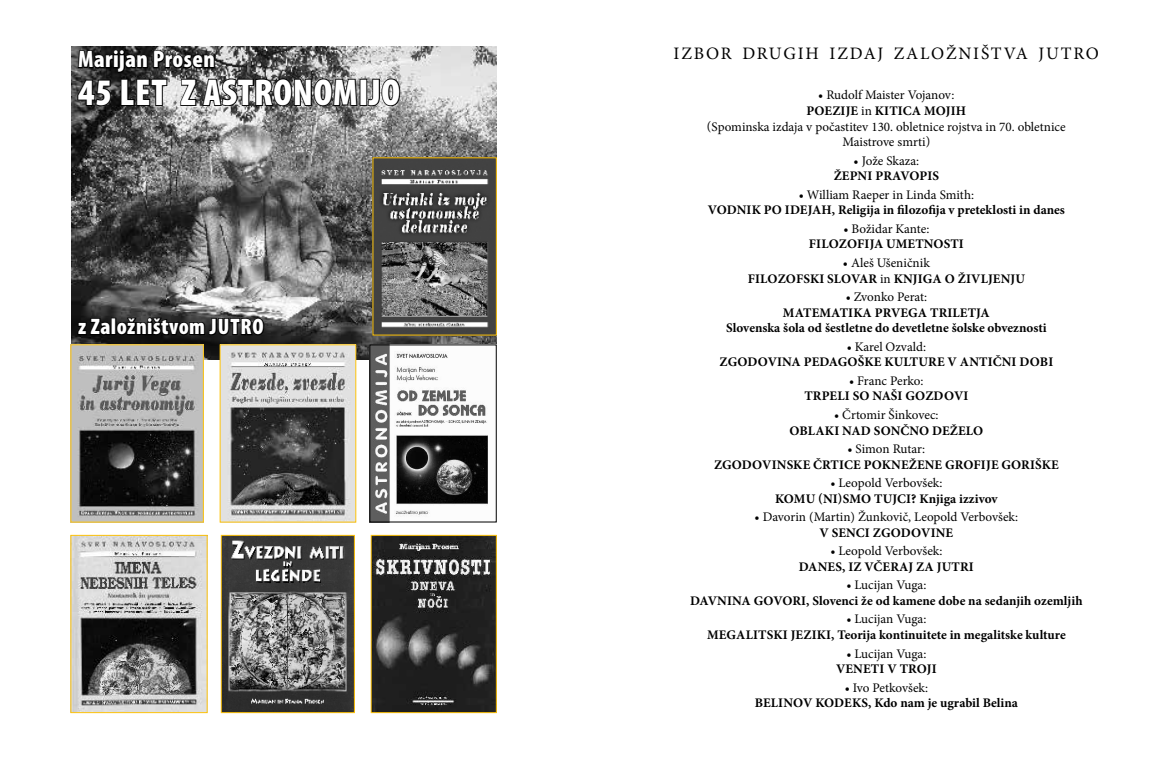
<style>
.page{position:relative;width:1170px;height:780px;background:#fff}
.page>*{position:absolute;margin:0;border:0;box-sizing:border-box;transform-origin:0 0}
.t1{font:900 condensed 37.5px "Myriad Pro";letter-spacing:.02em;color:#fff}
.t2{font:900 condensed 23.75px "Myriad Pro";letter-spacing:.02em;color:#fff}
.t3{font:900 condensed 22.5px "Myriad Pro";letter-spacing:.02em;color:#fff}
.t4{font:17.5px "Minion Pro";letter-spacing:.1em;color:#000}
.t5{font:700 13.12px/15.6px "Minion Pro";letter-spacing:.005em;color:#000;text-align:center}
.t6{font:13.12px/15.6px "Minion Pro";color:#000;text-align:center}
.s1{font-weight:700}
.s2{font-weight:400}
</style>
<div class="page">
<img style="left:71px;top:46px;width:425px;height:314px">
<svg style="left:76px;top:46px;width:282px;height:61px;background:#525252"></svg>
<div style="left:359px;top:79px;width:8px;height:27px;border:2px solid #000"></div>
<svg style="left:366px;top:77px;width:35px;height:30px"></svg>
<img style="left:375px;top:160px;width:119px;height:173px">
<img style="left:73px;top:347px;width:128px;height:173px">
<img style="left:372px;top:347px;width:122px;height:173px">
<img style="left:373px;top:537px;width:121px;height:173px">
<img style="left:73px;top:537px;width:132px;height:173px">
<img style="left:223px;top:537px;width:129px;height:173px">
<div style="left:221px;top:535px;width:133px;height:177px;border:1px solid #ffc40c"></div>
<img style="left:222px;top:347px;width:132px;height:173px">
<svg style="left:76px;top:311px;width:189px;height:54px;background:#5c5b57"></svg>
<h2 class="t2" style="left:78px;top:46px;width:138px">Marijan Prosen</h2>
<h1 class="t1" style="left:78px;top:72px;width:324px">45 LET Z ASTRONOMIJO</h1>
<h3 class="t3" style="left:78px;top:314px;width:187px">z Založništvom JUTRO</h3>
<h3 class="t4" style="left:673px;top:42px;width:427px">IZBOR DRUGIH IZDAJ ZALOŽNIŠTVA JUTRO</h3>
<p class="t6" style="left:707px;top:87px;width:360px">• Rudolf Maister Vojanov:<br><span class="s1">POEZIJE</span> in <span class="s1">KITICA MOJIH<br></span>(Spominska izdaja v počastitev 130. obletnice rojstva in 70. obletnice Maistrove smrti)</p>
<p class="t6" style="left:853px;top:153px;width:67px">• Jože Skaza:</p>
<p class="t5" style="left:833px;top:168px;width:107px">ŽEPNI PRAVOPIS</p>
<p class="t6" style="left:798px;top:187px;width:177px">• William Raeper in Linda Smith:</p>
<p class="t5" style="left:707px;top:202px;width:358px">VODNIK PO IDEJAH, Religija in filozofija v preteklosti in danes</p>
<p class="t6" style="left:843px;top:221px;width:87px">• Božidar Kante:</p>
<p class="t5" style="left:808px;top:236px;width:157px">FILOZOFIJA UMETNOSTI</p>
<p class="t5" style="left:747px;top:255px;width:279px"><span class="s2">• Aleš Ušeničnik<br></span>FILOZOFSKI SLOVAR <span class="s2">in</span> KNJIGA O ŽIVLJENJU</p>
<p class="t6" style="left:845px;top:289px;width:83px">• Zvonko Perat:</p>
<p class="t5" style="left:726px;top:304px;width:322px">MATEMATIKA PRVEGA TRILETJA<br>Slovenska šola od šestletne do devetletne šolske obveznosti</p>
<p class="t6" style="left:846px;top:339px;width:81px">• Karel Ozvald:</p>
<p class="t5" style="left:719px;top:354px;width:335px">ZGODOVINA PEDAGOŠKE KULTURE V ANTIČNI DOBI</p>
<p class="t6" style="left:849px;top:373px;width:76px">• Franc Perko:</p>
<p class="t5" style="left:804px;top:388px;width:165px">TRPELI SO NAŠI GOZDOVI</p>
<p class="t6" style="left:834px;top:407px;width:106px">• Črtomir Šinkovec:</p>
<p class="t5" style="left:789px;top:422px;width:195px">OBLAKI NAD SONČNO DEŽELO</p>
<p class="t6" style="left:847px;top:441px;width:79px">• Simon Rutar:</p>
<p class="t5" style="left:714px;top:456px;width:346px">ZGODOVINSKE ČRTICE POKNEŽENE GROFIJE GORIŠKE</p>
<p class="t6" style="left:830px;top:475px;width:113px">• Leopold Verbovšek:</p>
<p class="t5" style="left:775px;top:490px;width:224px">KOMU (NI)SMO TUJCI? Knjiga izzivov</p>
<p class="t6" style="left:754px;top:509px;width:265px">• Davorin (Martin) Žunkovič, Leopold Verbovšek:</p>
<p class="t5" style="left:819px;top:524px;width:135px">V SENCI ZGODOVINE</p>
<p class="t6" style="left:830px;top:543px;width:113px">• Leopold Verbovšek:</p>
<p class="t5" style="left:798px;top:558px;width:176px">DANES, IZ VČERAJ ZA JUTRI</p>
<p class="t6" style="left:846px;top:577px;width:81px">• Lucijan Vuga:</p>
<p class="t5" style="left:690px;top:592px;width:394px">DAVNINA GOVORI, Slovenci že od kamene dobe na sedanjih ozemljih</p>
<p class="t6" style="left:846px;top:611px;width:81px">• Lucijan Vuga:</p>
<p class="t5" style="left:707px;top:627px;width:360px">MEGALITSKI JEZIKI, Teorija kontinuitete in megalitske kulture</p>
<p class="t6" style="left:846px;top:645px;width:81px">• Lucijan Vuga:</p>
<p class="t5" style="left:836px;top:661px;width:102px">VENETI V TROJI</p>
<p class="t6" style="left:844px;top:679px;width:85px">• Ivo Petkovšek:</p>
<p class="t5" style="left:754px;top:695px;width:265px">BELINOV KODEKS, Kdo nam je ugrabil Belina</p>
</div>
